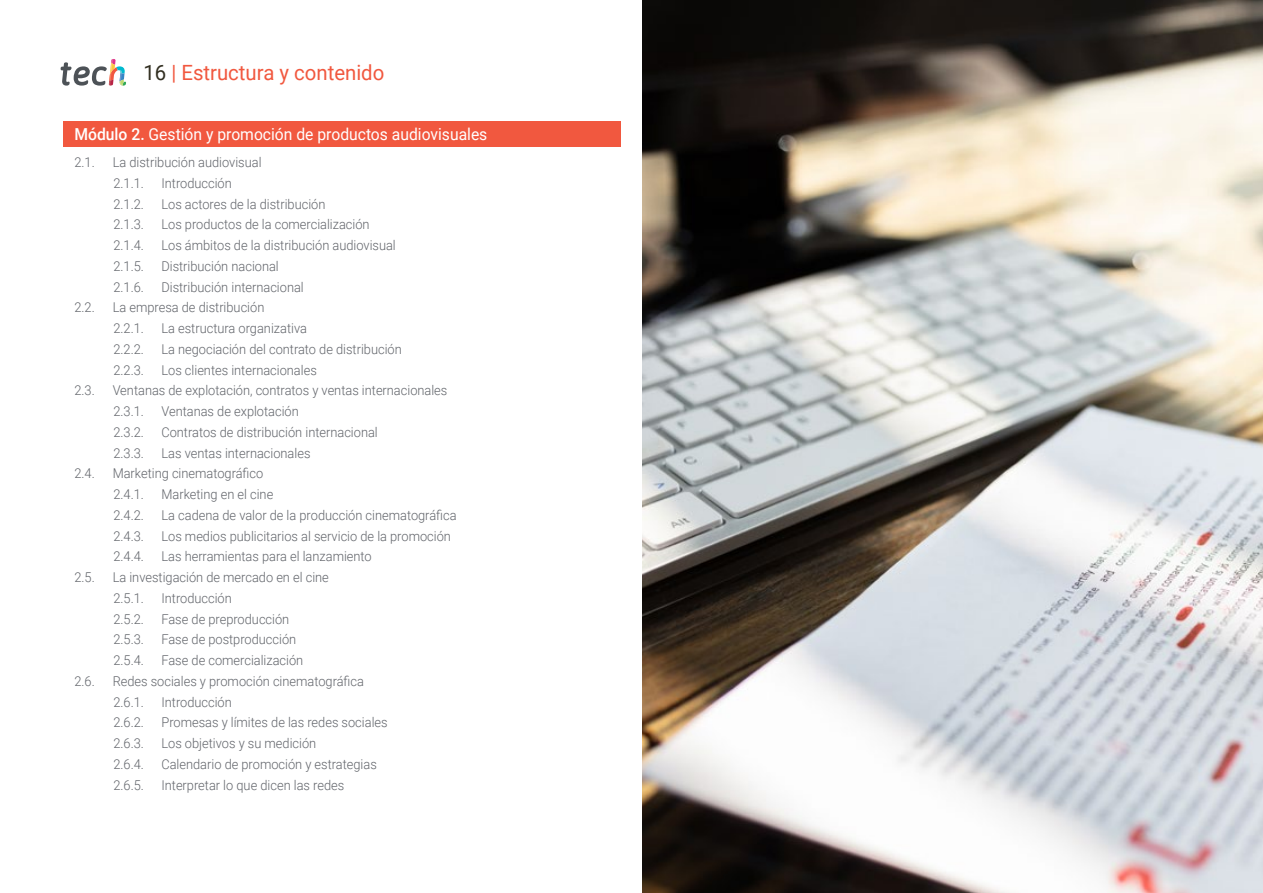
<style>
.page{position:relative;width:1263px;height:893px;background:#fff}
.page>*{position:absolute;margin:0;border:0;box-sizing:border-box;transform-origin:0 0}
.t1{font:21px "Roboto";color:#f1583f}
.t2{font:16.5px "Roboto";color:#fff;scale:.95 1}
.t3{font:300 13.5px/20.7px "Roboto";color:#61646a;scale:.95 1}
.s1{color:#312e20}
.s2{font-weight:500}
</style>
<div class="page">
<svg style="left:61px;top:59px;width:65px;height:27px"></svg>
<div style="left:63px;top:121px;width:558px;height:25px;background:#f1583f"></div>
<img style="left:642px;top:0;width:621px;height:893px">
<h1 class="t1" style="left:144px;top:57px;width:242px"><span class="s1">16</span> | Estructura y contenido</h1>
<p class="t2" style="left:74px;top:123px;width:436px"><span class="s2">Módulo 2.</span> Gestión y promoción de productos audiovisuales</p>
<p class="t3" style="left:74px;top:151px;width:23px">2.1.</p>
<p class="t3" style="left:113px;top:151px;width:158px">La distribución audiovisual<br>2.1.1.</p>
<p class="t3" style="left:161px;top:172px;width:76px">Introducción</p>
<p class="t3" style="left:113px;top:193px;width:34px">2.1.2.</p>
<p class="t3" style="left:161px;top:193px;width:174px">Los actores de la distribución</p>
<p class="t3" style="left:113px;top:214px;width:34px">2.1.3.</p>
<p class="t3" style="left:161px;top:214px;width:221px">Los productos de la comercialización</p>
<p class="t3" style="left:113px;top:234px;width:34px">2.1.4.</p>
<p class="t3" style="left:161px;top:234px;width:248px">Los ámbitos de la distribución audiovisual</p>
<p class="t3" style="left:113px;top:255px;width:34px">2.1.5.</p>
<p class="t3" style="left:161px;top:255px;width:125px">Distribución nacional</p>
<p class="t3" style="left:113px;top:276px;width:34px">2.1.6.</p>
<p class="t3" style="left:161px;top:276px;width:151px">Distribución internacional</p>
<p class="t3" style="left:74px;top:297px;width:23px">2.2.</p>
<p class="t3" style="left:113px;top:297px;width:161px">La empresa de distribución<br>2.2.1.</p>
<p class="t3" style="left:161px;top:317px;width:155px">La estructura organizativa</p>
<p class="t3" style="left:113px;top:338px;width:34px">2.2.2.</p>
<p class="t3" style="left:161px;top:338px;width:255px">La negociación del contrato de distribución</p>
<p class="t3" style="left:113px;top:359px;width:34px">2.2.3.</p>
<p class="t3" style="left:161px;top:359px;width:165px">Los clientes internacionales</p>
<p class="t3" style="left:74px;top:380px;width:23px">2.3.</p>
<p class="t3" style="left:113px;top:380px;width:354px">Ventanas de explotación, contratos y ventas internacionales<br>2.3.1.</p>
<p class="t3" style="left:161px;top:400px;width:146px">Ventanas de explotación</p>
<p class="t3" style="left:113px;top:421px;width:34px">2.3.2.</p>
<p class="t3" style="left:161px;top:421px;width:229px">Contratos de distribución internacional</p>
<p class="t3" style="left:113px;top:442px;width:34px">2.3.3.</p>
<p class="t3" style="left:161px;top:442px;width:158px">Las ventas internacionales</p>
<p class="t3" style="left:74px;top:463px;width:23px">2.4.</p>
<p class="t3" style="left:113px;top:463px;width:160px">Marketing cinematográfico<br>2.4.1.</p>
<p class="t3" style="left:161px;top:483px;width:119px">Marketing en el cine</p>
<p class="t3" style="left:113px;top:504px;width:34px">2.4.2.</p>
<p class="t3" style="left:161px;top:504px;width:312px">La cadena de valor de la producción cinematográfica</p>
<p class="t3" style="left:113px;top:525px;width:34px">2.4.3.</p>
<p class="t3" style="left:161px;top:525px;width:306px">Los medios publicitarios al servicio de la promoción</p>
<p class="t3" style="left:113px;top:546px;width:34px">2.4.4.</p>
<p class="t3" style="left:161px;top:546px;width:223px">Las herramientas para el lanzamiento</p>
<p class="t3" style="left:74px;top:566px;width:23px">2.5.</p>
<p class="t3" style="left:113px;top:566px;width:229px">La investigación de mercado en el cine<br>2.5.1.</p>
<p class="t3" style="left:161px;top:587px;width:76px">Introducción</p>
<p class="t3" style="left:113px;top:608px;width:34px">2.5.2.</p>
<p class="t3" style="left:161px;top:608px;width:136px">Fase de preproducción</p>
<p class="t3" style="left:113px;top:629px;width:34px">2.5.3.</p>
<p class="t3" style="left:161px;top:629px;width:143px">Fase de postproducción</p>
<p class="t3" style="left:113px;top:649px;width:34px">2.5.4.</p>
<p class="t3" style="left:161px;top:649px;width:151px">Fase de comercialización</p>
<p class="t3" style="left:74px;top:670px;width:23px">2.6.</p>
<p class="t3" style="left:113px;top:670px;width:266px">Redes sociales y promoción cinematográfica<br>2.6.1.</p>
<p class="t3" style="left:161px;top:691px;width:76px">Introducción</p>
<p class="t3" style="left:113px;top:712px;width:34px">2.6.2.</p>
<p class="t3" style="left:161px;top:712px;width:240px">Promesas y límites de las redes sociales</p>
<p class="t3" style="left:113px;top:732px;width:34px">2.6.3.</p>
<p class="t3" style="left:161px;top:732px;width:164px">Los objetivos y su medición</p>
<p class="t3" style="left:113px;top:753px;width:34px">2.6.4.</p>
<p class="t3" style="left:161px;top:753px;width:228px">Calendario de promoción y estrategias</p>
<p class="t3" style="left:113px;top:774px;width:34px">2.6.5.</p>
<p class="t3" style="left:161px;top:774px;width:194px">Interpretar lo que dicen las redes</p>
</div>
